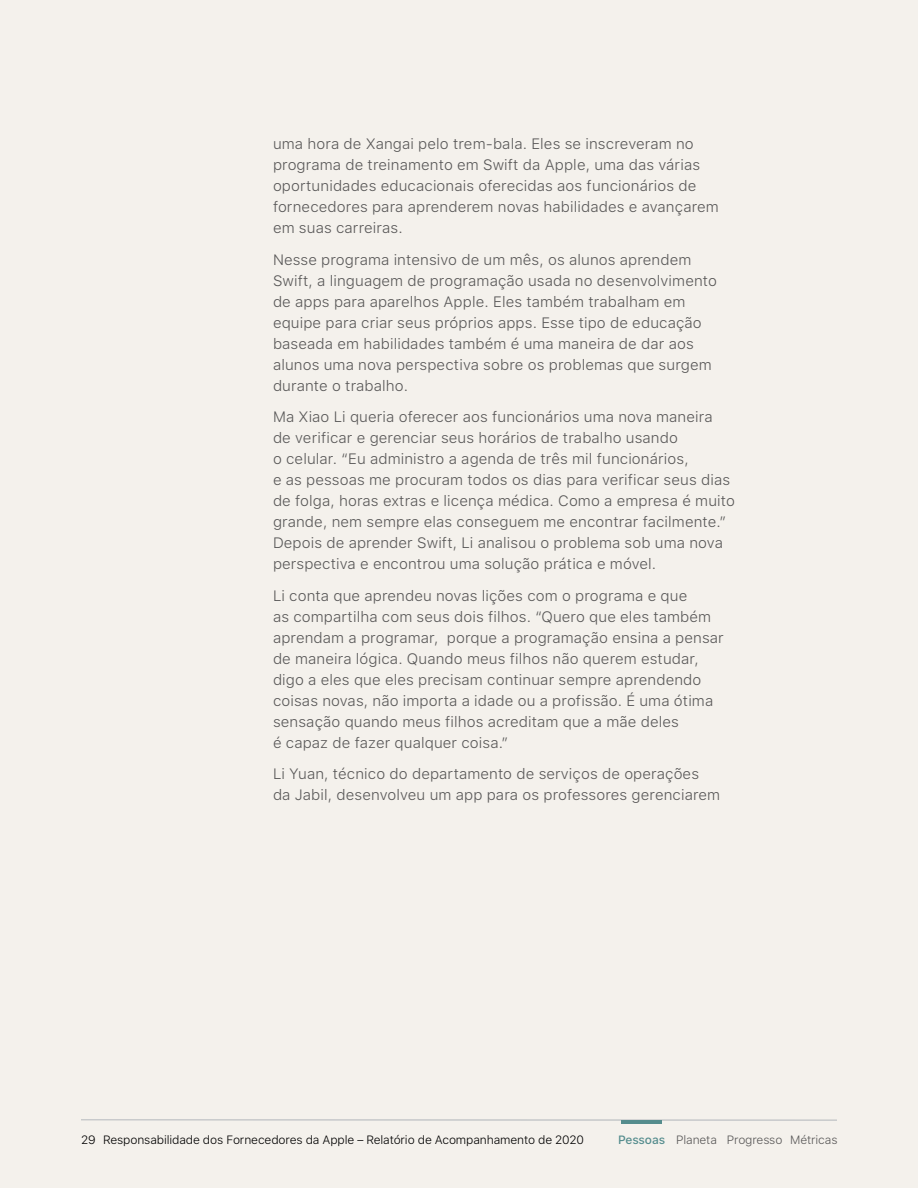
<style>
.page{position:relative;width:918px;height:1188px;background:#f4f1ec}
.page>*{position:absolute;margin:0;border:0;box-sizing:border-box;transform-origin:0 0}
.t1{font:300 15px/21px "SF Pro Text";letter-spacing:.01em;color:#585757}
.t2{font:300 12px "SF Pro Text";letter-spacing:-.01em;color:#000}
.t3{font:300 12px "SF Pro Text";letter-spacing:-.01em;color:#585757}
.s1{font-weight:500;color:#548c8d}
</style>
<div class="page">
<hr style="left:81px;top:1119px;width:756px;height:2px;background:#c6c8ca">
<hr style="left:622px;top:1120px;width:40px;height:4px;background:#548c8d">
<p class="t1" style="left:273px;top:134px;width:447px">uma hora de Xangai pelo trem-bala. Eles se inscreveram no programa de treinamento em Swift da Apple, uma das várias oportunidades educacionais oferecidas aos funcionários de fornecedores para aprenderem novas habilidades e avançarem em suas carreiras.</p>
<p class="t1" style="left:273px;top:249px;width:446px">Nesse programa intensivo de um mês, os alunos aprendem Swift, a linguagem de programação usada no desenvolvimento de apps para aparelhos Apple. Eles também trabalham em equipe para criar seus próprios apps. Esse tipo de educação baseada em habilidades também é uma maneira de dar aos alunos uma nova perspectiva sobre os problemas que surgem durante o trabalho.</p>
<p class="t1" style="left:273px;top:407px;width:463px">Ma Xiao Li queria oferecer aos funcionários uma nova maneira<br>de verificar e gerenciar seus horários de trabalho usando<br>o celular. “Eu administro a agenda de três mil funcionários,<br>e as pessoas me procuram todos os dias para verificar seus dias de folga, horas extras e licença médica. Como a empresa é muito grande, nem sempre elas conseguem me encontrar facilmente.” Depois de aprender Swift, Li analisou o problema sob uma nova perspectiva e encontrou uma solução prática e móvel.</p>
<p class="t1" style="left:273px;top:585px;width:452px">Li conta que aprendeu novas lições com o programa e que<br>as compartilha com seus dois filhos. “Quero que eles também aprendam a programar, porque a programação ensina a pensar de maneira lógica. Quando meus filhos não querem estudar, digo a eles que eles precisam continuar sempre aprendendo coisas novas, não importa a idade ou a profissão. É uma ótima sensação quando meus filhos acreditam que a mãe deles<br>é capaz de fazer qualquer coisa.”</p>
<p class="t1" style="left:273px;top:764px;width:449px">Li Yuan, técnico do departamento de serviços de operações da Jabil, desenvolveu um app para os professores gerenciarem</p>
<p class="t2" style="left:81px;top:1133px;width:505px">29 Responsabilidade dos Fornecedores da Apple – Relatório de Acompanhamento de 2020</p>
<p class="t3" style="left:618px;top:1133px;width:221px"><span class="s1">Pessoas</span> Planeta Progresso Métricas</p>
</div>
